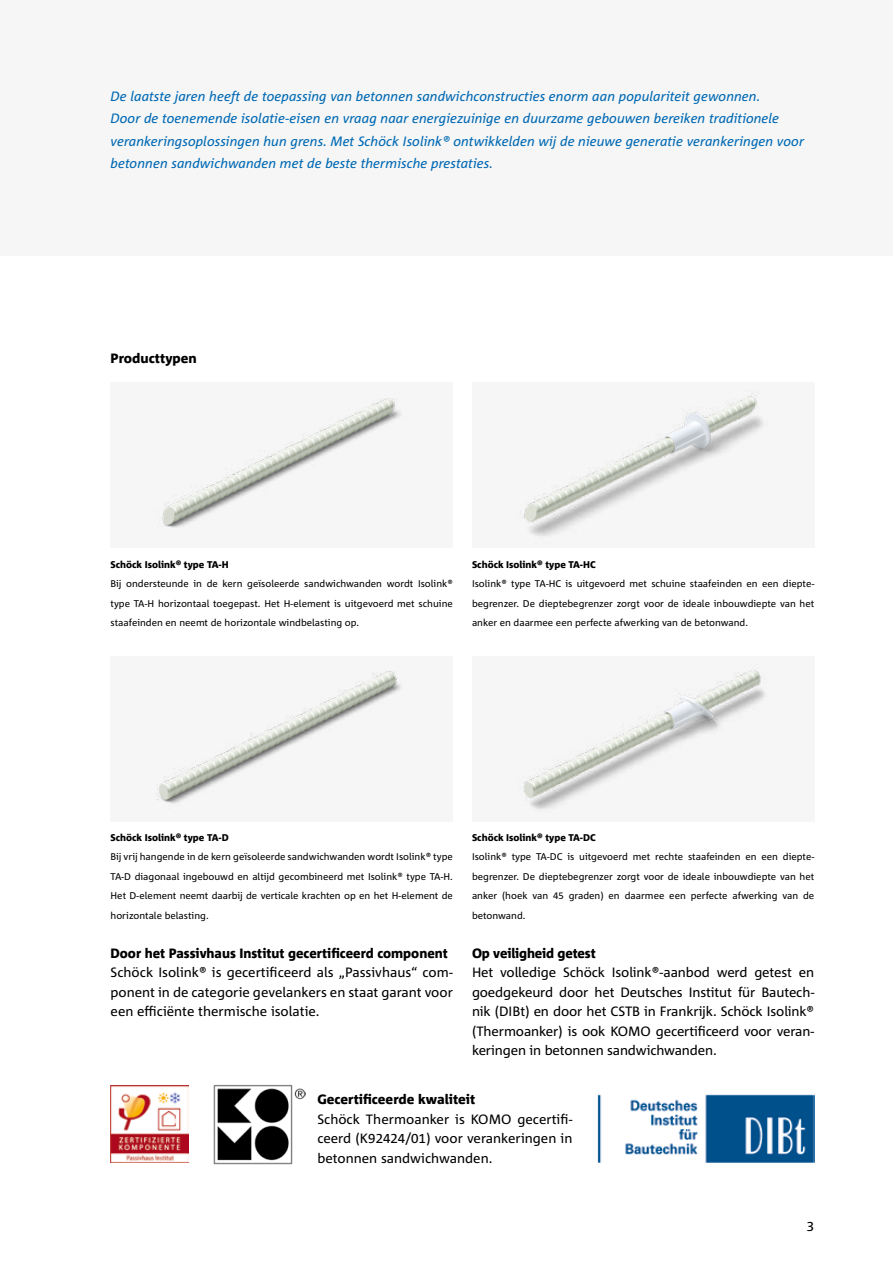
<style>
.page{position:relative;width:893px;height:1263px;background:#fff}
.page>*{position:absolute;margin:0;border:0;box-sizing:border-box;transform-origin:0 0}
.t1{font:13.5px/19.5px "Corpid Schoeck";color:#000;text-align:justify}
.t2{font:italic 13.5px/22.5px "Corpid Schoeck";color:#0069b4}
.t3{font:800 13.5px "Corpid Schoeck";color:#000}
.t4{font:9.75px/19.5px "Corpid Schoeck";color:#000;text-align:justify}
.t5{font:800 9.75px "Corpid Schoeck";color:#000}
</style>
<div class="page">
<div style="left:0;top:0;width:893px;height:255px;background:#f6f6f6"></div>
<div style="left:472px;top:383px;width:342px;height:165px;background:#f6f6f6"></div>
<img style="left:524px;top:393px;width:239px;height:143px">
<div style="left:111px;top:656px;width:342px;height:165px;background:#f6f6f6"></div>
<img style="left:157px;top:671px;width:244px;height:133px">
<div style="left:472px;top:656px;width:342px;height:165px;background:#f6f6f6"></div>
<img style="left:523px;top:670px;width:242px;height:139px">
<div style="left:111px;top:383px;width:342px;height:165px;background:#f6f6f6"></div>
<img style="left:162px;top:398px;width:239px;height:130px">
<img style="left:597px;top:1094px;width:217px;height:69px">
<img style="left:111px;top:1085px;width:77px;height:78px">
<img style="left:213px;top:1084px;width:93px;height:81px">
<p class="t2" style="left:111px;top:84px;width:695px">De laatste jaren heeft de toepassing van betonnen sandwichconstructies enorm aan populariteit gewonnen.<br>Door de toenemende isolatie-eisen en vraag naar energiezuinige en duurzame gebouwen bereiken traditionele verankeringsoplossingen hun grens. Met Schöck Isolink® ontwikkelden wij de nieuwe generatie verankeringen voor betonnen sandwichwanden met de beste thermische prestaties.</p>
<h1 class="t3" style="left:111px;top:350px;width:88px">Producttypen</h1>
<p class="t5" style="left:111px;top:558px;width:120px">Schöck Isolink® type TA-H</p>
<p class="t4" style="left:111px;top:574px;width:344px">Bij ondersteunde in de kern geïsoleerde sandwichwanden wordt Isolink® type TA-H horizontaal toegepast. Het H-element is uitgevoerd met schuine staafeinden en neemt de horizontale windbelasting op.</p>
<p class="t5" style="left:472px;top:558px;width:125px">Schöck Isolink® type TA-HC</p>
<p class="t4" style="left:472px;top:574px;width:344px">Isolink® type TA-HC is uitgevoerd met schuine staafeinden en een diepte&shy;begrenzer. De dieptebegrenzer zorgt voor de ideale inbouwdiepte van het anker en daarmee een perfecte afwerking van de betonwand.</p>
<p class="t5" style="left:111px;top:831px;width:120px">Schöck Isolink® type TA-D</p>
<p class="t4" style="left:111px;top:847px;width:344px">Bij vrij hangende in de kern geïsoleerde sandwichwanden wordt Isolink® type TA-D diagonaal ingebouwd en altijd gecombineerd met Isolink® type TA-H.<br>Het D-element neemt daarbij de verticale krachten op en het H-element de horizontale belasting.</p>
<h1 class="t3" style="left:111px;top:945px;width:339px">Door het Passivhaus Institut gecertificeerd component</h1>
<h1 class="t1" style="left:111px;top:963px;width:344px">Schöck Isolink® is gecertificeerd als „Passivhaus“ com&shy;ponent in de categorie gevelankers en staat garant voor een efficiënte thermische isolatie.</h1>
<p class="t5" style="left:472px;top:831px;width:125px">Schöck Isolink® type TA-DC</p>
<p class="t4" style="left:472px;top:847px;width:344px">Isolink® type TA-DC is uitgevoerd met rechte staafeinden en een diepte&shy;begrenzer. De dieptebegrenzer zorgt voor de ideale inbouwdiepte van het anker (hoek van 45 graden) en daarmee een perfecte afwerking van de betonwand.</p>
<h1 class="t3" style="left:472px;top:945px;width:125px">Op veiligheid getest</h1>
<p class="t1" style="left:472px;top:963px;width:344px">Het volledige Schöck Isolink®-aanbod werd getest en goedgekeurd door het Deutsches Institut für Bautech&shy;nik (DIBt) en door het CSTB in Frankrijk. Schöck Isolink® (Thermoanker) is ook KOMO gecertificeerd voor veran&shy;keringen in betonnen sandwichwanden.</p>
<h1 class="t3" style="left:317px;top:1091px;width:159px">Gecertificeerde kwaliteit</h1>
<h1 class="t1" style="left:317px;top:1109px;width:257px">Schöck Thermoanker is KOMO gecertifi&shy;ceerd (K92424/01) voor verankeringen in betonnen sandwichwanden.</h1>
<h1 class="t1" style="left:807px;top:1216px;width:9px">3</h1>
</div>
